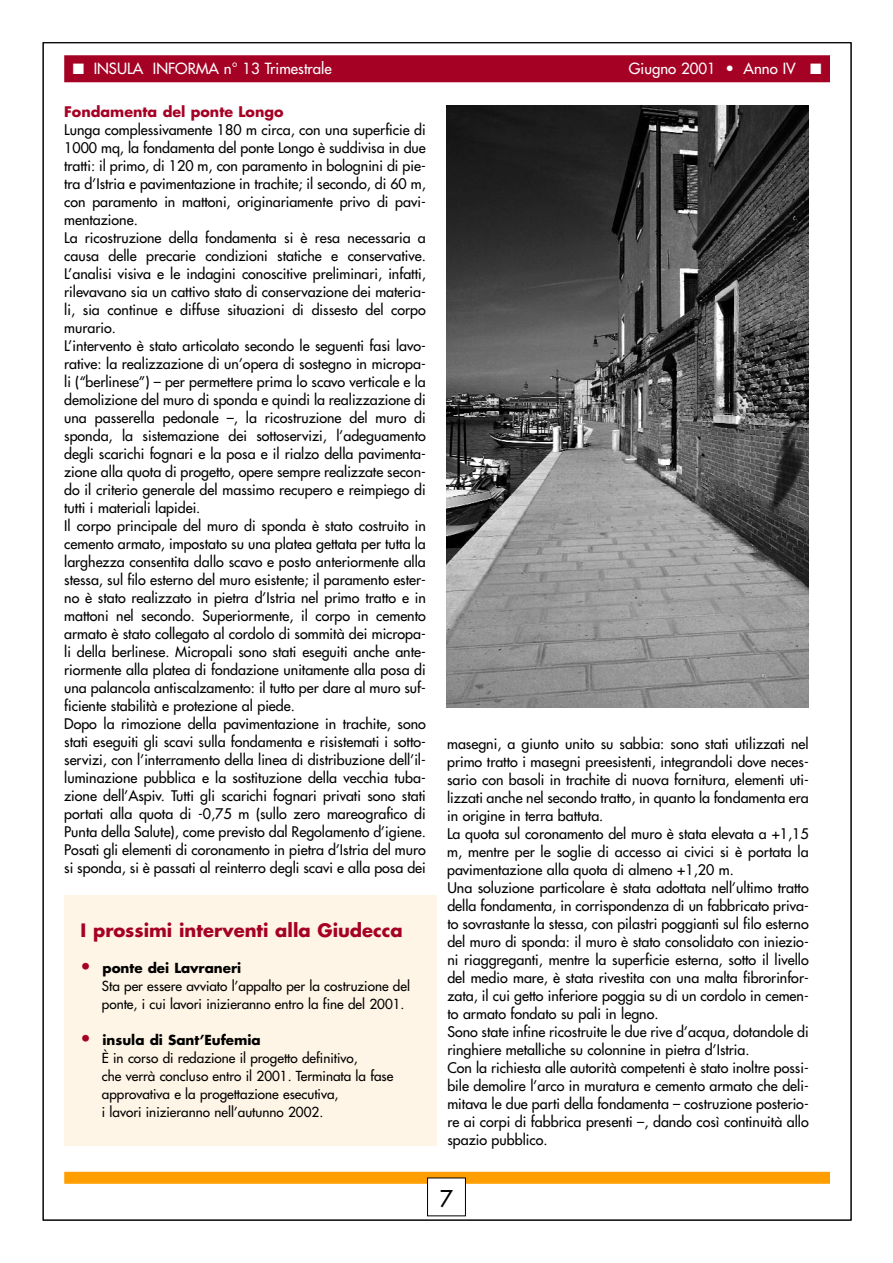
<style>
.page{position:relative;width:893px;height:1263px;background:#fff}
.page>*{position:absolute;margin:0;border:0;box-sizing:border-box;transform-origin:0 0}
.t1{font:22.5px "Futura";color:#000}
.t2{font:700 18px "Futura";color:#a50124}
.t3{font:15px "Futura";color:#fff}
.t4{font:14.25px/18px "Futura";color:#000}
.t5{font:700 14.25px "Futura";color:#a50124}
.t6{font:13.5px/18px "Futura";color:#000}
.s1{font-size:18px;color:#a50124}
.s2{font-weight:700}
</style>
<div class="page">
<div style="left:64px;top:55px;width:766px;height:27px;background:#a50124"></div>
<div style="left:64px;top:1172px;width:766px;height:12px;background:#ff9e00"></div>
<div style="left:427px;top:1178px;width:38px;height:38px;background:#fff"></div>
<div style="left:64px;top:895px;width:373px;height:251px;background:#fff5e6"></div>
<img style="left:446px;top:105px;width:362px;height:603px">
<p class="t3" style="left:73px;top:61px;width:260px">■ INSULA INFORMA n° 13 Trimestrale</p>
<p class="t3" style="left:629px;top:61px;width:194px">Giugno 2001 • Anno IV ■</p>
<p class="t5" style="left:64px;top:105px;width:221px">Fondamenta del ponte Longo</p>
<p class="t4" style="left:64px;top:122px;width:363px">Lunga complessivamente 180 m circa, con una superficie di 1000 mq, la fondamenta del ponte Longo è suddivisa in due tratti: il primo, di 120 m, con paramento in bolognini di pie&shy;tra d’Istria e pavimentazione in trachite; il secondo, di 60 m, con paramento in mattoni, originariamente privo di pavi&shy;mentazione.<br>La ricostruzione della fondamenta si è resa necessaria a causa delle precarie condizioni statiche e conservative.<br>L’analisi visiva e le indagini conoscitive preliminari, infatti, rilevavano sia un cattivo stato di conservazione dei materia&shy;li, sia continue e diffuse situazioni di dissesto del corpo murario.<br>L’intervento è stato articolato secondo le seguenti fasi lavo&shy;rative: la realizzazione di un’opera di sostegno in micropa&shy;li (“berlinese”) – per permettere prima lo scavo verticale e la demolizione del muro di sponda e quindi la realizzazione di una passerella pedonale –, la ricostruzione del muro di sponda, la sistemazione dei sottoservizi, l’adeguamento degli scarichi fognari e la posa e il rialzo della pavimenta&shy;zione alla quota di progetto, opere sempre realizzate secon&shy;do il criterio generale del massimo recupero e reimpiego di tutti i materiali lapidei.<br>Il corpo principale del muro di sponda è stato costruito in cemento armato, impostato su una platea gettata per tutta la larghezza consentita dallo scavo e posto anteriormente alla stessa, sul filo esterno del muro esistente; il paramento ester&shy;no è stato realizzato in pietra d’Istria nel primo tratto e in mattoni nel secondo. Superiormente, il corpo in cemento armato è stato collegato al cordolo di sommità dei micropa&shy;li della berlinese. Micropali sono stati eseguiti anche ante&shy;riormente alla platea di fondazione unitamente alla posa di una palancola antiscalzamento: il tutto per dare al muro suf&shy;ficiente stabilità e protezione al piede.<br>Dopo la rimozione della pavimentazione in trachite, sono stati eseguiti gli scavi sulla fondamenta e risistemati i sotto&shy;servizi, con l’interramento della linea di distribuzione dell’il&shy;luminazione pubblica e la sostituzione della vecchia tuba&shy;zione dell’Aspiv. Tutti gli scarichi fognari privati sono stati portati alla quota di -0,75 m (sullo zero mareografico di Punta della Salute), come previsto dal Regolamento d’igiene.<br>Posati gli elementi di coronamento in pietra d’Istria del muro si sponda, si è passati al reinterro degli scavi e alla posa dei</p>
<p class="t2" style="left:81px;top:922px;width:324px">I prossimi interventi alla Giudecca</p>
<p class="t6" style="left:102px;top:960px;width:310px;text-indent:-21px"><span class="s1">•</span> <span class="s2">ponte dei Lavraneri<br></span>Sta per essere avviato l’appalto per la costruzione del ponte, i cui lavori inizieranno entro la fine del 2001.</p>
<p class="t6" style="left:102px;top:1032px;width:293px;text-indent:-21px"><span class="s1">•</span> <span class="s2">insula di Sant’Eufemia<br></span>È in corso di redazione il progetto definitivo,<br>che verrà concluso entro il 2001. Terminata la fase approvativa e la progettazione esecutiva,<br>i lavori inizieranno nell’autunno 2002.</p>
<p class="t4" style="left:447px;top:736px;width:363px">masegni, a giunto unito su sabbia: sono stati utilizzati nel primo tratto i masegni preesistenti, integrandoli dove neces&shy;sario con basoli in trachite di nuova fornitura, elementi uti&shy;lizzati anche nel secondo tratto, in quanto la fondamenta era in origine in terra battuta.<br>La quota sul coronamento del muro è stata elevata a +1,15 m, mentre per le soglie di accesso ai civici si è portata la pavimentazione alla quota di almeno +1,20 m.<br>Una soluzione particolare è stata adottata nell’ultimo tratto della fondamenta, in corrispondenza di un fabbricato priva&shy;to sovrastante la stessa, con pilastri poggianti sul filo esterno del muro di sponda: il muro è stato consolidato con iniezio&shy;ni riaggreganti, mentre la superficie esterna, sotto il livello del medio mare, è stata rivestita con una malta fibrorinfor&shy;zata, il cui getto inferiore poggia su di un cordolo in cemen&shy;to armato fondato su pali in legno.<br>Sono state infine ricostruite le due rive d’acqua, dotandole di ringhiere metalliche su colonnine in pietra d’Istria.<br>Con la richiesta alle autorità competenti è stato inoltre possi&shy;bile demolire l’arco in muratura e cemento armato che deli&shy;mitava le due parti della fondamenta – costruzione posterio&shy;re ai corpi di fabbrica presenti –, dando così continuità allo spazio pubblico.</p>
<h1 class="t1" style="left:439px;top:1187px;width:15px">7</h1>
</div>
